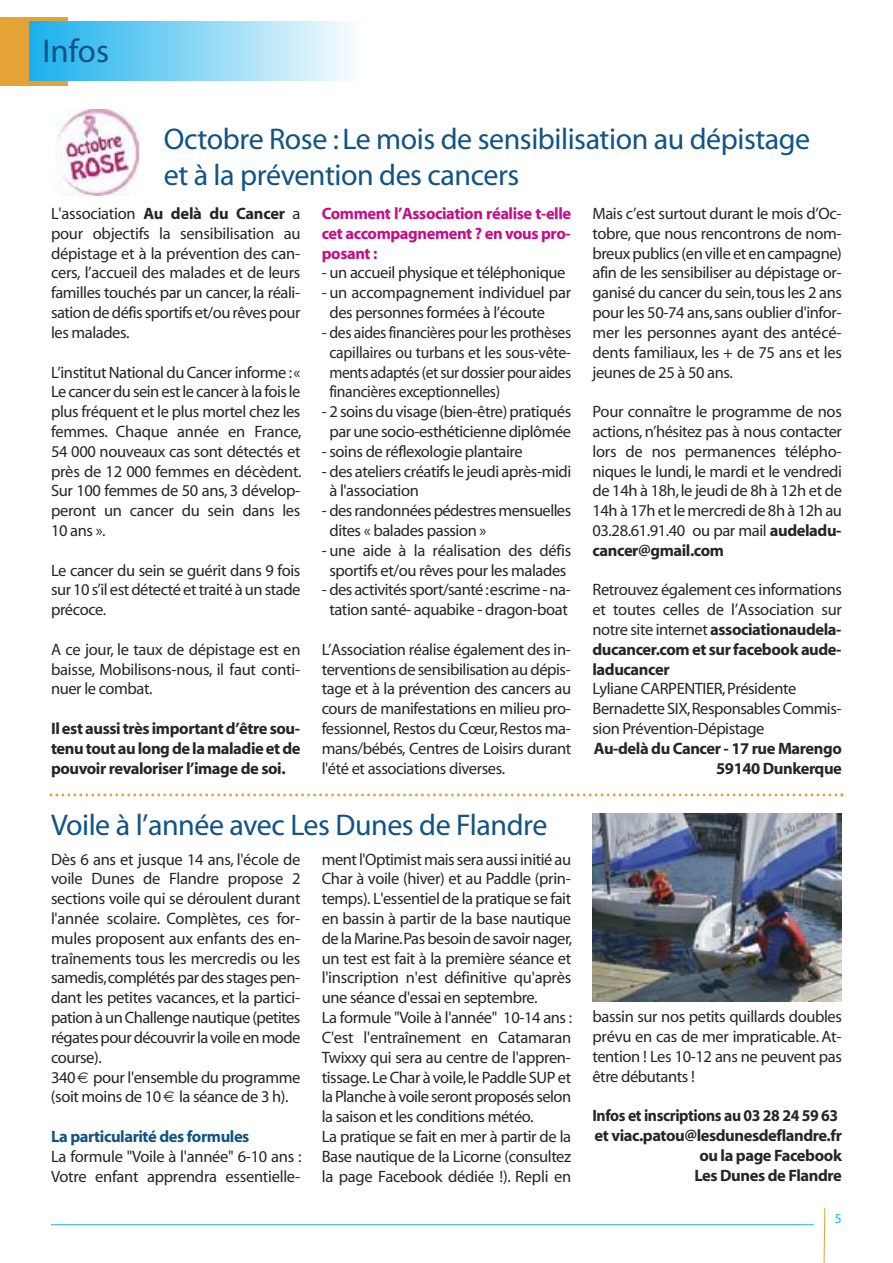
<style>
.page{position:relative;width:893px;height:1263px;background:#fff}
.page>*{position:absolute;margin:0;border:0;box-sizing:border-box;transform-origin:0 0}
.t1{font:33px "Myriad";color:#115385}
.t2{font:30px/36px "Myriad";letter-spacing:-.015em;color:#115385}
.t3{font:16.5px/19.8px "Myriad";letter-spacing:-.025em;color:#272526;text-align:justify}
.t4{font:700 16.5px/19.8px "Myriad";letter-spacing:-.025em;color:#272526;text-align:justify}
.t5{font:700 16.5px/19.8px "Myriad";letter-spacing:-.025em;color:#272526;text-align:right;scale:.95 1}
.t6{font:700 16.5px/19.8px "Myriad";letter-spacing:-.025em;color:#c90b88;text-align:justify}
.t7{font:700 16.5px "Myriad";letter-spacing:-.025em;color:#115385}
.t8{font:13.5px "Myriad";color:#1ab1ed}
.s1{font-weight:700}
</style>
<div class="page">
<hr style="left:51px;top:1224px;width:763px;height:1px;background:#1ab1ed">
<svg style="left:823px;top:1207px;width:3px;height:56px"></svg>
<div style="left:0;top:17px;width:68px;height:68px;background:#e4a334"></div>
<div style="left:30px;top:21px;width:331px;height:60px;background:linear-gradient(to right,#1ab1ed,#fbfdfe)"></div>
<img style="left:57px;top:110px;width:82px;height:86px">
<svg style="left:50px;top:793px;width:793px;height:3px"></svg>
<img style="left:592px;top:814px;width:250px;height:188px">
<h1 class="t1" style="left:43px;top:38px;width:68px">Infos</h1>
<h2 class="t2" style="left:164px;top:123px;width:648px">Octobre Rose :Le mois de sensibilisation au dépistage et à la prévention des cancers</h2>
<p class="t3" style="left:51px;top:205px;width:251px">L'association <span class="s1">Au delà du Cancer</span> a pour objectifs la sensibilisation au dépistage et à la prévention des can&shy;cers, l’accueil des malades et de leurs familles touchés par un cancer, la réali&shy;sation de défis sportifs et/ou rêves pour les malades.</p>
<p class="t3" style="left:51px;top:363px;width:252px">L’institut National du Cancer informe :« Le cancer du sein est le cancer à la fois le plus fréquent et le plus mortel chez les femmes. Chaque année en France, 54 000 nouveaux cas sont détectés et près de 12 000 femmes en décèdent.<br>Sur 100 femmes de 50 ans, 3 dévelop&shy;peront un cancer du sein dans les 10 ans ».</p>
<p class="t3" style="left:51px;top:561px;width:251px">Le cancer du sein se guérit dans 9 fois sur 10 s’il est détecté et traité à un stade précoce.</p>
<p class="t3" style="left:51px;top:641px;width:251px">A ce jour, le taux de dépistage est en baisse, Mobilisons-nous, il faut conti&shy;nuer le combat.</p>
<p class="t4" style="left:51px;top:720px;width:251px">Ilestaussitrès importantd’êtresou&shy;tenutoutaulongdelamaladieetde pouvoir revaloriser l’image de soi.</p>
<p class="t6" style="left:322px;top:205px;width:251px">Comment l’Association réalise t-elle cet accompagnement ? en vous pro&shy;posant :</p>
<p class="t3" style="left:322px;top:264px;width:245px">- un accueil physique et téléphonique</p>
<p class="t3" style="left:329px;top:284px;width:243px;text-indent:-8px">- un accompagnement individuel par des personnes formées à l’écoute</p>
<p class="t3" style="left:329px;top:324px;width:243px;text-indent:-8px">- des aides financières pour les prothèses capillaires ou turbans et les sous-vête&shy;ments adaptés (et sur dossier pour aides financières exceptionnelles)</p>
<p class="t3" style="left:322px;top:403px;width:251px;text-align:center">- 2 soins du visage (bien-être) pratiqués par une socio-esthéticienne diplômée</p>
<p class="t3" style="left:322px;top:443px;width:203px">- soins de réflexologie plantaire</p>
<p class="t3" style="left:329px;top:462px;width:243px;text-indent:-8px">- des ateliers créatifs le jeudi après-midi à l'association</p>
<p class="t3" style="left:329px;top:502px;width:243px;text-indent:-8px">- des randonnées pédestres mensuelles dites « balades passion »</p>
<p class="t3" style="left:322px;top:542px;width:251px;text-align:center">- une aide à la réalisation des défis sportifs et/ou rêves pour les malades</p>
<p class="t3" style="left:322px;top:581px;width:250px;text-align:center">- des activités sport/santé :escrime - na&shy;tation santé- aquabike - dragon-boat</p>
<p class="t3" style="left:322px;top:641px;width:251px">L’Association réalise également des in&shy;terventions de sensibilisation au dépis&shy;tage et à la prévention des cancers au cours de manifestations en milieu pro&shy;fessionnel, Restos du Cœur,Restos ma&shy;mans/bébés, Centres de Loisirs durant l'été et associations diverses.</p>
<h2 class="t2" style="left:51px;top:810px;width:498px">Voile à l’année avec Les Dunes de Flandre</h2>
<p class="t3" style="left:51px;top:851px;width:251px;text-align:left">Dès 6 ans et jusque 14 ans, l'école de voile Dunes de Flandre propose 2 sections voile qui se déroulent durant l'année scolaire. Complètes, ces for&shy;mules proposent aux enfants des en&shy;traînements tous les mercredis ou les samedis,complétés par des stages pen&shy;dant les petites vacances, et la partici&shy;pation à un Challenge nautique (petites régates pour découvrir la voile en mode course).<br>340 pour l'ensemble du programme (soit moins de 10 la séance de 3 h).</p>
<p class="t7" style="left:51px;top:1130px;width:200px">La particularité des formules</p>
<p class="t3" style="left:51px;top:1148px;width:252px">La formule "Voile à l'année" 6-10 ans :<br>Votre enfant apprendra essentielle-</p>
<p class="t3" style="left:322px;top:851px;width:252px;text-align:left">ment l'Optimist mais sera aussi initié au Char à voile (hiver) et au Paddle (prin&shy;temps). L'essentiel de la pratique se fait en bassin à partir de la base nautique de la Marine.Pas besoin de savoir nager, un test est fait à la première séance et l'inscription n'est définitive qu'après une séance d'essai en septembre.<br>La formule "Voile à l'année" 10-14 ans :<br>C'est l'entraînement en Catamaran Twixxy qui sera au centre de l'appren&shy;tissage. Le Char à voile,le Paddle SUP et la Planche à voile seront proposés selon la saison et les conditions météo.<br>La pratique se fait en mer à partir de la Base nautique de la Licorne (consultez la page Facebook dédiée !). Repli en</p>
<p class="t3" style="left:592px;top:205px;width:251px">Mais c’est surtout durant le mois d’Oc&shy;tobre, que nous rencontrons de nom&shy;breux publics (en ville et en campagne) afin de les sensibiliser au dépistage or&shy;ganisé du cancer du sein,tous les 2 ans pour les 50-74 ans,sans oublier d'infor&shy;mer les personnes ayant des antécé&shy;dents familiaux, les + de 75 ans et les jeunes de 25 à 50 ans.</p>
<p class="t3" style="left:592px;top:403px;width:251px">Pour connaître le programme de nos actions, n’hésitez pas à nous contacter lors de nos permanences télépho&shy;niques le lundi, le mardi et le vendredi de 14h à 18h,le jeudi de 8h à 12h et de 14h à 17h et le mercredi de 8h à 12h au 03.28.61.91.40 ou par mail <span class="s1">audeladu&shy;cancer@gmail.com</span></p>
<p class="t3" style="left:592px;top:581px;width:251px">Retrouvez également ces informations et toutes celles de l’Association sur notre site internet <span class="s1">associationaudela&shy;ducancer.com et sur facebook aude&shy;laducancer</span></p>
<p class="t3" style="left:592px;top:680px;width:251px;text-align:left">Lyliane CARPENTIER,Présidente<br>Bernadette SIX,Responsables Commis&shy;sion Prévention-Dépistage</p>
<p class="t4" style="left:594px;top:740px;width:250px;text-align:right">Au-delà du Cancer - 17 rue Marengo<br>59140 Dunkerque</p>
<p class="t3" style="left:592px;top:1008px;width:251px">bassin sur nos petits quillards doubles prévu en cas de mer impraticable. At&shy;tention ! Les 10-12 ans ne peuvent pas être débutants !</p>
<p class="t5" style="left:592px;top:1107px;width:264px">Infos et inscriptions au 03 28 24 59 63 et viac.patou@lesdunesdeflandre.fr ou la page Facebook<br>Les Dunes de Flandre</p>
<p class="t8" style="left:835px;top:1214px;width:8px">5</p>
</div>
